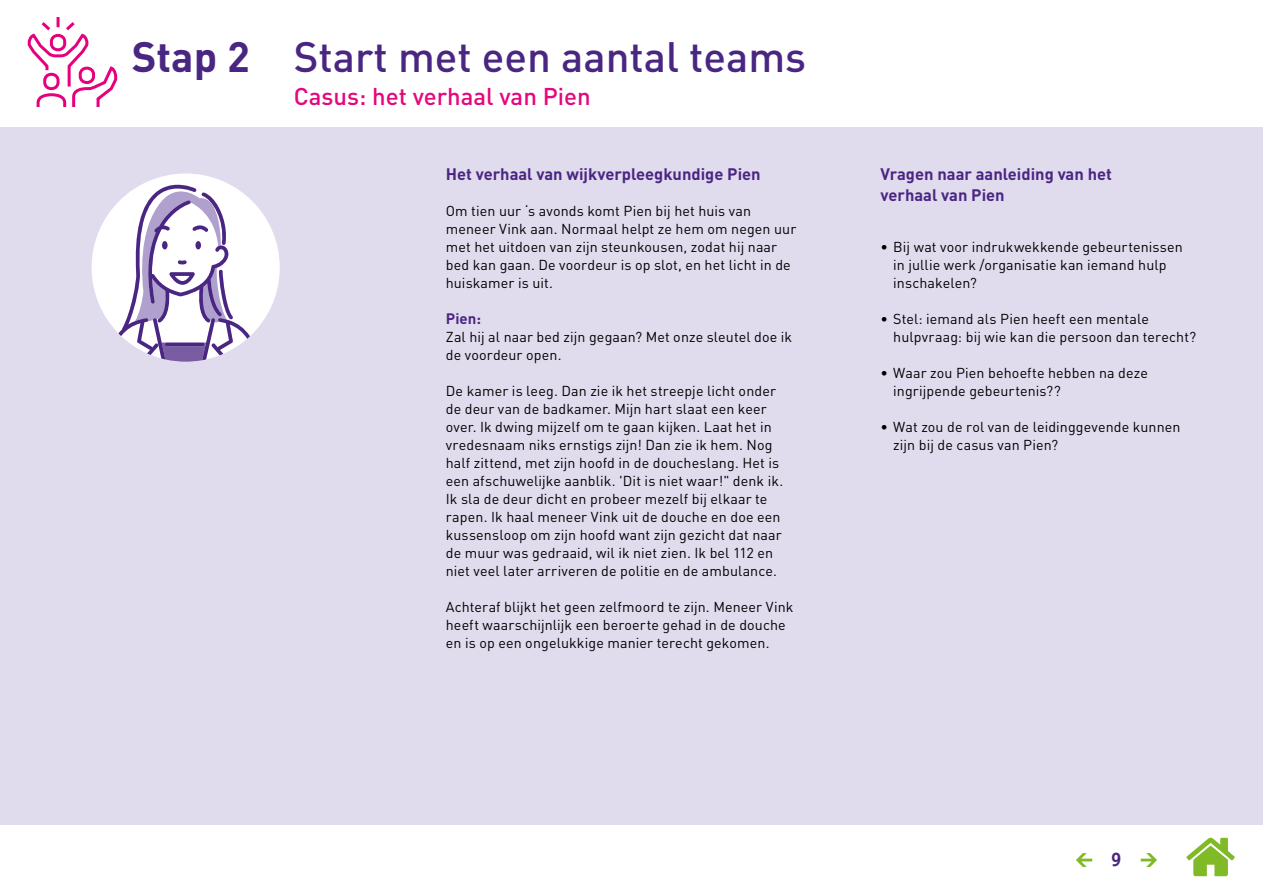
<style>
.page{position:relative;width:1263px;height:893px;background:#fff}
.page>*{position:absolute;margin:0;border:0;box-sizing:border-box;transform-origin:0 0}
.t1{font:500 42px "DINOT";color:#4a2683}
.t2{font:500 24px "DINOT";color:#e5077d}
.t3{font:700 19.5px "Officina Sans ITC Pro";color:#4a2683}
.t4{font:700 16.5px/21px "DINOT";color:#4a2683}
.t5{font:700 15px "DINOT";color:#4a2683}
.t6{font:14.25px/18px "DINOT";letter-spacing:.01em;color:#000}
.s1{font-weight:700}
</style>
<div class="page">
<svg style="left:1186px;top:837px;width:49px;height:39px"></svg>
<div style="left:0;top:128px;width:1263px;height:697px;background:#e1dbee"></div>
<svg style="left:1076px;top:853px;width:16px;height:14px"></svg>
<svg style="left:1141px;top:853px;width:16px;height:14px"></svg>
<svg style="left:92px;top:173px;width:188px;height:189px"></svg>
<div style="left:162px;top:241px;width:6px;height:8px;background:#4a2683;border-radius:50%"></div>
<div style="left:195px;top:241px;width:6px;height:8px;background:#4a2683;border-radius:50%"></div>
<svg style="left:27px;top:17px;width:91px;height:90px"></svg>
<h1 class="t1" style="left:132px;top:30px;width:676px"><span class="s1">Stap 2</span> Start met een aantal teams</h1>
<h2 class="t2" style="left:294px;top:81px;width:298px">Casus: het verhaal van Pien</h2>
<p class="t4" style="left:446px;top:163px;width:316px">Het verhaal van wijkverpleegkundige Pien</p>
<p class="t6" style="left:446px;top:202px;width:352px">Om tien uur ‘s avonds komt Pien bij het huis van meneer Vink aan. Normaal helpt ze hem om negen uur met het uitdoen van zijn steunkousen, zodat hij naar bed kan gaan. De voordeur is op slot, en het licht in de huiskamer is uit.</p>
<p class="t5" style="left:446px;top:309px;width:37px">Pien:</p>
<p class="t6" style="left:446px;top:328px;width:348px">Zal hij al naar bed zijn gegaan? Met onze sleutel doe ik de voordeur open.</p>
<p class="t6" style="left:446px;top:382px;width:339px">De kamer is leeg. Dan zie ik het streepje licht onder de deur van de badkamer. Mijn hart slaat een keer over. Ik dwing mijzelf om te gaan kijken. Laat het in vredesnaam niks ernstigs zijn! Dan zie ik hem. Nog half zittend, met zijn hoofd in de doucheslang. Het is een afschuwelijke aanblik. 'Dit is niet waar!" denk ik.<br>Ik sla de deur dicht en probeer mezelf bij elkaar te rapen. Ik haal meneer Vink uit de douche en doe een kussensloop om zijn hoofd want zijn gezicht dat naar de muur was gedraaid, wil ik niet zien. Ik bel 112 en niet veel later arriveren de politie en de ambulance.</p>
<p class="t6" style="left:446px;top:598px;width:349px">Achteraf blijkt het geen zelfmoord te zijn. Meneer Vink heeft waarschijnlijk een beroerte gehad in de douche en is op een ongelukkige manier terecht gekomen.</p>
<p class="t4" style="left:880px;top:163px;width:233px">Vragen naar aanleiding van het verhaal van Pien</p>
<p class="t6" style="left:893px;top:238px;width:291px;text-indent:-13px">• Bij wat voor indrukwekkende gebeurtenissen in jullie werk /organisatie kan iemand hulp inschakelen?</p>
<p class="t6" style="left:893px;top:310px;width:304px;text-indent:-13px">• Stel: iemand als Pien heeft een mentale hulpvraag: bij wie kan die persoon dan terecht?</p>
<p class="t6" style="left:893px;top:364px;width:256px;text-indent:-13px">• Waar zou Pien behoefte hebben na deze ingrijpende gebeurtenis??</p>
<p class="t6" style="left:893px;top:418px;width:289px;text-indent:-13px">• Wat zou de rol van de leidinggevende kunnen zijn bij de casus van Pien?</p>
<h3 class="t3" style="left:1111px;top:847px;width:12px">9</h3>
</div>
